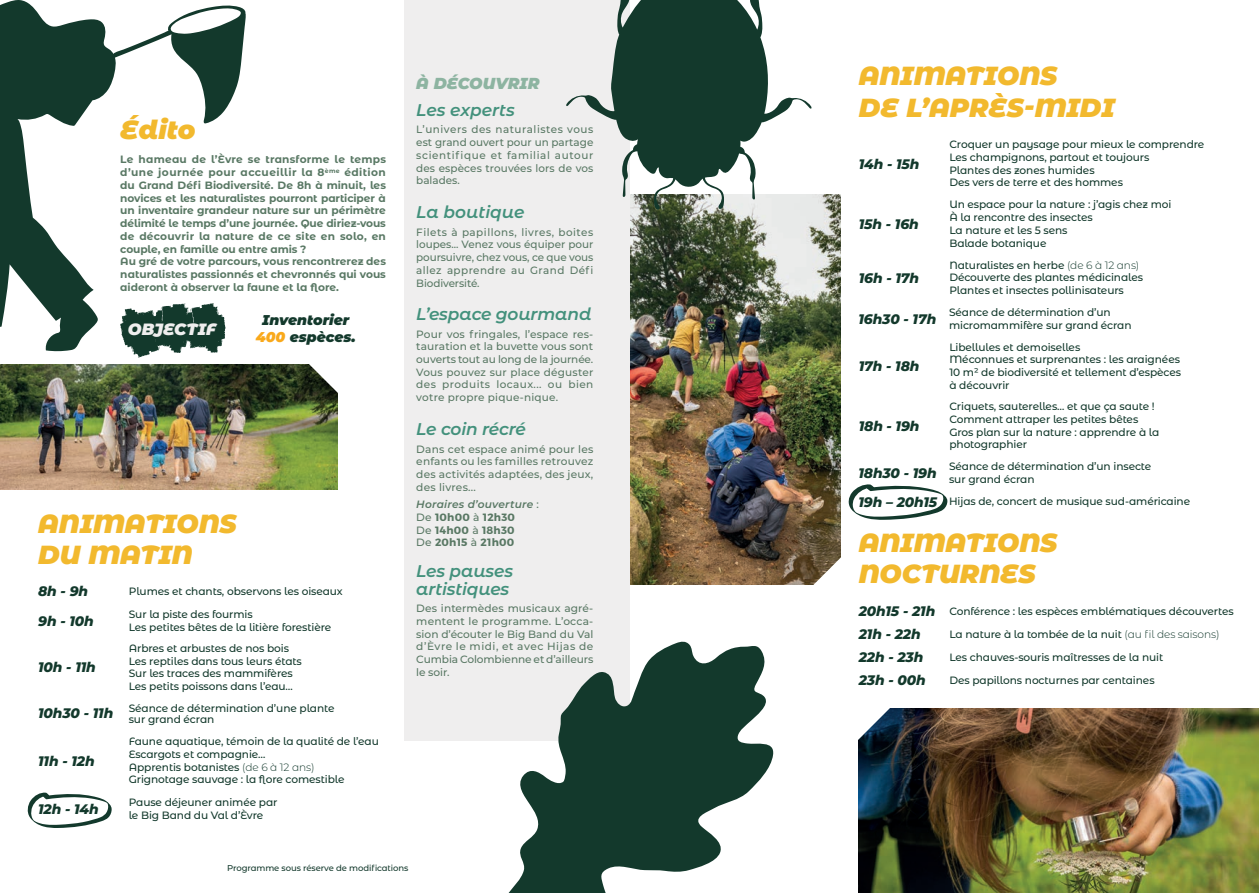
<style>
.page{position:relative;width:1259px;height:893px;background:#fff}
.page>*{position:absolute;margin:0;border:0;box-sizing:border-box;transform-origin:0 0}
.t1{font:italic 900 26.1px/31.3px "Montserrat Alternates";color:#f2b92e}
.t2{font:italic 600 16.95px/18px "Montserrat Alternates";letter-spacing:-.01em;color:#43917c}
.t3{font:italic 900 16.35px "Montserrat Alternates";color:#efeeee}
.t4{font:italic 900 15.9px "Montserrat Alternates";color:#8db4a1}
.t5{font:italic 900 14.1px/17px "Montserrat Alternates";color:#13392c;text-align:center}
.t6{font:italic 800 13.8px "Montserrat Alternates";letter-spacing:-.01em;color:#13392c}
.t7{font:500 10.65px/12.8px "Montserrat Alternates";letter-spacing:-.01em;color:#13392c}
.t8{font:500 10.65px/12.8px "Montserrat";letter-spacing:.01em;color:#597864;text-align:justify}
.t9{font:700 10.65px/12.8px "Montserrat Alternates";color:#597864;text-align:justify}
.t10{font:700 10.65px "Montserrat";letter-spacing:.02em;color:#597864}
.t11{font:italic 600 10.65px "Montserrat";letter-spacing:.02em;color:#597864}
.t12{font:500 10.5px/12.6px "Montserrat";letter-spacing:.02em;color:#597864;text-align:justify}
.t13{font:500 8.55px "Montserrat Alternates";letter-spacing:-.01em;color:#13392c}
.s1{color:#f9a91b}
.s2{font-weight:300}
.s3{font-size:10.5px}
.s4{font-weight:500;font-style:normal}
.s5{font-weight:500}
</style>
<div class="page">
<img style="left:629px;top:194px;width:211px;height:390px">
<div style="left:404px;top:0;width:225px;height:740px;background:#efeeee"></div>
<svg style="left:132px;top:351px;width:86px;height:7px"></svg>
<img style="left:0;top:365px;width:338px;height:124px">
<img style="left:859px;top:708px;width:400px;height:185px">
<svg style="left:810px;top:552px;width:31px;height:33px"></svg>
<svg style="left:306px;top:364px;width:32px;height:32px"></svg>
<svg style="left:858px;top:708px;width:34px;height:34px"></svg>
<svg style="left:848px;top:484px;width:99px;height:36px"></svg>
<svg style="left:27px;top:792px;width:85px;height:36px"></svg>
<svg style="left:486px;top:641px;width:288px;height:252px;fill:#13392c"></svg>
<svg style="left:0;top:0;width:246px;height:351px"></svg>
<svg style="left:566px;top:0;width:246px;height:210px"></svg>
<p class="t1" style="left:120px;top:113px;width:77px">Édito</p>
<p class="t9" style="left:120px;top:153px;width:267px">Le hameau de l’Èvre se transforme le temps d’une journée pour accueillir la 8<sup>ème</sup> édition du Grand Défi Biodiversité. De 8h à minuit, les novices et les naturalistes pourront participer à un inventaire grandeur nature sur un périmètre délimité le temps d’une journée. Que diriez-vous de découvrir la nature de ce site en solo, en couple, en famille ou entre amis ?</p>
<p class="t9" style="left:120px;top:255px;width:267px">Au gré de votre parcours, vous rencontrerez des naturalistes passionnés et chevronnés qui vous aideront à observer la faune et la flore.</p>
<p class="t3" style="left:128px;top:316px;width:90px">OBJECTIF</p>
<p class="t5" style="left:256px;top:311px;width:102px">Inventorier<br><span class="s1">400</span> espèces.</p>
<p class="t1" style="left:38px;top:506px;width:200px">ANIMATIONS<br>DU MATIN</p>
<p class="t6" style="left:38px;top:581px;width:51px">8h - 9h</p>
<p class="t6" style="left:38px;top:611px;width:57px">9h - 10h</p>
<p class="t6" style="left:38px;top:657px;width:59px">10h - 11h</p>
<p class="t7" style="left:129px;top:584px;width:215px">Plumes et chants, observons les oiseaux</p>
<p class="t7" style="left:129px;top:608px;width:125px">Sur la piste des fourmis</p>
<p class="t7" style="left:129px;top:620px;width:204px">Les petites bêtes de la litière forestière</p>
<p class="t7" style="left:129px;top:641px;width:162px">Arbres et arbustes de nos bois</p>
<p class="t7" style="left:129px;top:654px;width:175px">Les reptiles dans tous leurs états</p>
<p class="t7" style="left:129px;top:667px;width:166px">Sur les traces des mammifères</p>
<p class="t7" style="left:129px;top:680px;width:166px">Les petits poissons dans l’eau…</p>
<p class="t6" style="left:38px;top:703px;width:77px">10h30 - 11h</p>
<p class="t7" style="left:129px;top:702px;width:207px;line-height:11.7px">Séance de détermination d’une plante sur grand écran</p>
<p class="t6" style="left:38px;top:750px;width:58px">11h - 12h</p>
<p class="t7" style="left:129px;top:734px;width:252px">Faune aquatique, témoin de la qualité de l’eau</p>
<p class="t7" style="left:129px;top:747px;width:138px">Escargots et compagnie…</p>
<p class="t7" style="left:129px;top:760px;width:187px">Apprentis botanistes <span class="s2">(de 6 à 12 ans)</span></p>
<p class="t7" style="left:129px;top:773px;width:217px">Grignotage sauvage : la flore comestible</p>
<p class="t6" style="left:38px;top:799px;width:62px">12h - 14h</p>
<p class="t7" style="left:129px;top:796px;width:150px">Pause déjeuner animée par le Big Band du Val d’Èvre</p>
<p class="t4" style="left:416px;top:71px;width:125px">À DÉCOUVRIR</p>
<p class="t2" style="left:416px;top:100px;width:100px">Les experts</p>
<p class="t8" style="left:416px;top:123px;width:178px">L’univers des naturalistes vous est grand ouvert pour un partage scientifique et familial autour des espèces trouvées lors de vos balades.</p>
<p class="t2" style="left:416px;top:202px;width:110px">La boutique</p>
<p class="t8" style="left:416px;top:225px;width:178px">Filets à papillons, livres, boites loupes... Venez vous équiper pour poursuivre, chez vous, ce que vous allez apprendre au Grand Défi Biodiversité.</p>
<p class="t2" style="left:416px;top:304px;width:177px">L’espace gourmand</p>
<p class="t8" style="left:416px;top:327px;width:178px">Pour vos fringales, l’espace res&shy;tauration et la buvette vous sont ouverts tout au lon<span class="s3">g de la journée.</span></p>
<p class="t12" style="left:416px;top:365px;width:178px">Vous pouvez sur place déguster des produits locaux... ou bien votre propre pique-nique.</p>
<p class="t2" style="left:416px;top:419px;width:111px">Le coin récré</p>
<p class="t8" style="left:416px;top:442px;width:178px">Dans cet espace animé pour les enfants ou les familles retrouvez des activités adaptées, des jeux, des livres...</p>
<p class="t11" style="left:416px;top:497px;width:124px">Horaires d’ouverture <span class="s4">:</span></p>
<p class="t10" style="left:416px;top:510px;width:100px"><span class="s5">De</span> 10h00 <span class="s5">à</span> 12h30</p>
<p class="t10" style="left:416px;top:523px;width:100px"><span class="s5">De</span> 14h00 <span class="s5">à</span> 18h30</p>
<p class="t10" style="left:416px;top:536px;width:99px"><span class="s5">De</span> 20h15 <span class="s5">à</span> 21h00</p>
<p class="t2" style="left:416px;top:561px;width:98px">Les pauses artistiques</p>
<p class="t8" style="left:416px;top:602px;width:179px">Des intermèdes musicaux agré&shy;mentent le programme. L’occa&shy;sion d’écouter le Big Band du Val d’Èvre le midi, et avec Hijas de Cumbia Colombienne et d’ailleurs le soir.</p>
<p class="t13" style="left:227px;top:862px;width:183px">Programme sous réserve de modifications</p>
<p class="t1" style="left:859px;top:59px;width:257px">ANIMATIONS<br>DE L’APRÈS-MIDI</p>
<p class="t6" style="left:859px;top:154px;width:62px">14h - 15h</p>
<p class="t6" style="left:859px;top:214px;width:61px">15h - 16h</p>
<p class="t6" style="left:859px;top:268px;width:62px">16h - 17h</p>
<p class="t6" style="left:858px;top:309px;width:79px">16h30 - 17h</p>
<p class="t6" style="left:859px;top:356px;width:62px">17h - 18h</p>
<p class="t6" style="left:859px;top:416px;width:62px">18h - 19h</p>
<p class="t6" style="left:858px;top:463px;width:80px">18h30 - 19h</p>
<p class="t6" style="left:858px;top:492px;width:80px">19h – 20h15</p>
<p class="t7" style="left:949px;top:138px;width:256px">Croquer un paysage pour mieux le comprendre</p>
<p class="t7" style="left:949px;top:150px;width:201px">Les champignons, partout et toujours</p>
<p class="t7" style="left:949px;top:163px;width:147px">Plantes des zones humides</p>
<p class="t7" style="left:949px;top:176px;width:175px">Des vers de terre et des hommes</p>
<p class="t7" style="left:949px;top:198px;width:224px">Un espace pour la nature : j’agis chez moi</p>
<p class="t7" style="left:949px;top:210px;width:145px">À la rencontre des insectes</p>
<p class="t7" style="left:949px;top:223px;width:120px">La nature et les 5 sens</p>
<p class="t7" style="left:949px;top:236px;width:99px">Balade botanique</p>
<p class="t7" style="left:949px;top:258px;width:191px">Naturalistes en herbe <span class="s2">(de 6 à 12 ans)</span></p>
<p class="t7" style="left:949px;top:271px;width:195px">Découverte des plantes médicinales</p>
<p class="t7" style="left:949px;top:283px;width:176px">Plantes et insectes pollinisateurs</p>
<p class="t7" style="left:949px;top:306px;width:184px">Séance de détermination d’un micromammifère sur grand écran</p>
<p class="t7" style="left:949px;top:340px;width:132px">Libellules et demoiselles</p>
<p class="t7" style="left:949px;top:353px;width:232px">Méconnues et surprenantes : les araignées</p>
<p class="t7" style="left:949px;top:366px;width:233px">10 m² de biodiversité et tellement d’espèces à découvrir</p>
<p class="t7" style="left:949px;top:400px;width:207px">Criquets, sauterelles… et que ça saute !</p>
<p class="t7" style="left:949px;top:412px;width:190px">Comment attraper les petites bêtes</p>
<p class="t7" style="left:949px;top:425px;width:211px">Gros plan sur la nature : apprendre à la photographier</p>
<p class="t7" style="left:949px;top:459px;width:204px">Séance de détermination d’un insecte sur grand écran</p>
<p class="t7" style="left:949px;top:495px;width:243px">Hijas de, concert de musique sud-américaine</p>
<p class="t1" style="left:859px;top:525px;width:200px">ANIMATIONS<br>NOCTURNES</p>
<p class="t6" style="left:859px;top:601px;width:78px">20h15 - 21h</p>
<p class="t6" style="left:859px;top:624px;width:63px">21h - 22h</p>
<p class="t6" style="left:859px;top:647px;width:66px">22h - 23h</p>
<p class="t6" style="left:859px;top:670px;width:68px">23h - 00h</p>
<p class="t7" style="left:949px;top:604px;width:286px">Conférence : les espèces emblématiques découvertes</p>
<p class="t7" style="left:949px;top:627px;width:271px">La nature à la tombée de la nuit <span class="s2">(au fil des saisons)</span></p>
<p class="t7" style="left:949px;top:650px;width:215px">Les chauves-souris maîtresses de la nuit</p>
<p class="t7" style="left:949px;top:673px;width:207px">Des papillons nocturnes par centaines</p>
</div>
